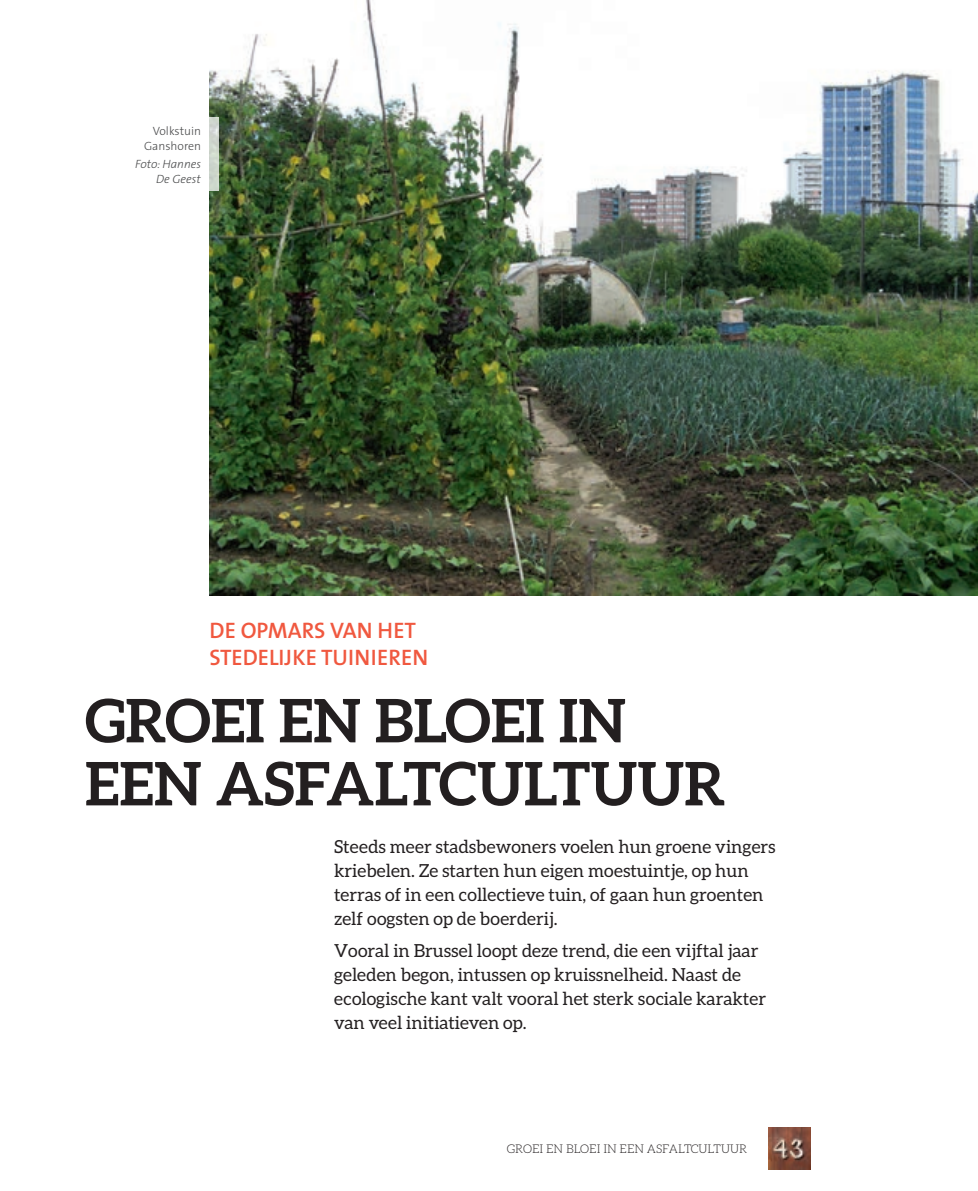
<style>
.page{position:relative;width:978px;height:1191px;background:#fff}
.page>*{position:absolute;margin:0;border:0;box-sizing:border-box;transform-origin:0 0}
.t1{font:700 60px/63px "Aleo";color:#231f20}
.t2{font:600 22.5px/27px "The Sans";color:#f0583f}
.t3{font:18px/24px "Aleo";color:#231f20}
.t4{font:300 12px "Aleo";color:#231f20}
.t5{font:300 12px/14.4px "The Sans";color:#4b4c4d;text-align:right}
.t6{font:italic 300 12px/14.4px "The Sans";color:#4b4c4d;text-align:right}
</style>
<div class="page">
<img style="left:768px;top:1127px;width:43px;height:42px">
<img style="left:210px;top:0;width:768px;height:595px">
<svg style="left:210px;top:118px;width:9px;height:73px"></svg>
<p class="t5" style="left:144px;top:123px;width:59px">Volkstuin<br>Ganshoren</p>
<p class="t6" style="left:135px;top:156px;width:67px">Foto: Hannes<br>De Geest</p>
<p class="t2" style="left:210px;top:616px;width:220px">DE OPMARS VAN HET<br>STEDELIJKE TUINIEREN</p>
<h1 class="t1" style="left:85px;top:688px;width:642px">GROEI EN BLOEI IN<br>EEN ASFALTCULTUUR</h1>
<p class="t3" style="left:334px;top:834px;width:443px">Steeds meer stadsbewoners voelen hun groene vingers kriebelen. Ze starten hun eigen moestuintje, op hun terras of in een collectieve tuin, of gaan hun groenten zelf oogsten op de boerderij.</p>
<p class="t3" style="left:334px;top:938px;width:434px">Vooral in Brussel loopt deze trend, die een vijftal jaar geleden begon, intussen op kruissnelheid. Naast de ecologische kant valt vooral het sterk sociale karakter van veel initiatieven op.</p>
<p class="t4" style="left:507px;top:1142px;width:242px">GROEI EN BLOEI IN EEN ASFALTCULTUUR</p>
</div>
